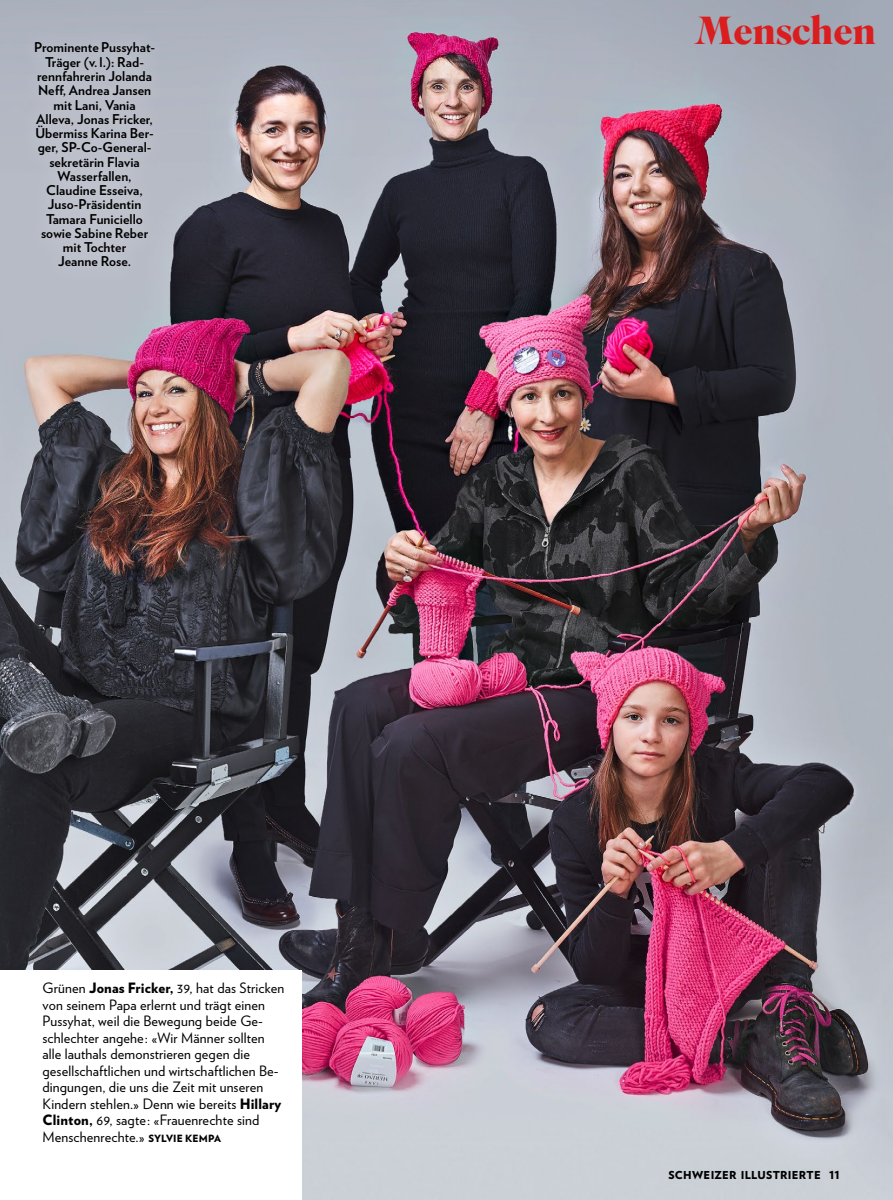
<style>
.page{position:relative;width:893px;height:1200px;background:#fff}
.page>*{position:absolute;margin:0;border:0;box-sizing:border-box;transform-origin:0 0}
.t1{font:700 39px "Superior Title";letter-spacing:-.01em;color:#da1d1e}
.t2{font:14.25px/16.5px "Verlag";letter-spacing:.01em;color:#000}
.t3{font:700 13.5px/14.2px "Verlag";letter-spacing:.005em;color:#000;text-align:center}
.t4{font:900 10.95px "Verlag";letter-spacing:.025em;color:#000}
.s1{font-weight:900}
.s2{font-weight:900;font-size:10.05px}
</style>
<div class="page">
<img style="left:0;top:0;width:893px;height:1199px">
<div style="left:0;top:969px;width:302px;height:230px;background:#fff"></div>
<div style="left:16px;top:24px;width:154px;height:262px;background:#b9bdc8"></div>
<p class="t3" style="left:34px;top:40px;width:123px">Prominente Pussyhat-<br>Träger (v. l.): Rad&shy;rennfahrerin Jolanda<br>Neff, Andrea Jansen mit Lani, Vania<br>Alleva, Jonas Fricker,<br>Übermiss Karina Ber&shy;ger, SP-Co-General&shy;sekretärin Flavia<br>Wasserfallen,<br>Claudine Esseiva,<br>Juso-Präsidentin<br>Tamara Funiciello sowie Sabine Reber mit Tochter<br>Jeanne Rose.</p>
<p class="t2" style="left:43px;top:978px;width:243px">Grünen <span class="s1">Jonas Fricker,</span> 39, hat das Stricken von seinem Papa erlernt und trägt einen Pussyhat, weil die Bewegung beide Ge&shy;schlechter angehe: «Wir Männer sollten alle lauthals demonstrieren gegen die gesellschaftlichen und wirtschaftlichen Be&shy;dingungen, die uns die Zeit mit unseren Kindern stehlen.» Denn wie bereits <span class="s1">Hillary Clinton,</span> 69, sagte: «Frauenrechte sind Menschenrechte.» <span class="s2">SYLVIE KEMPA</span></p>
<h1 class="t1" style="left:694px;top:6px;width:183px">Menschen</h1>
<p class="t4" style="left:668px;top:1165px;width:173px">SCHWEIZER ILLUSTRIERTE 11</p>
</div>
